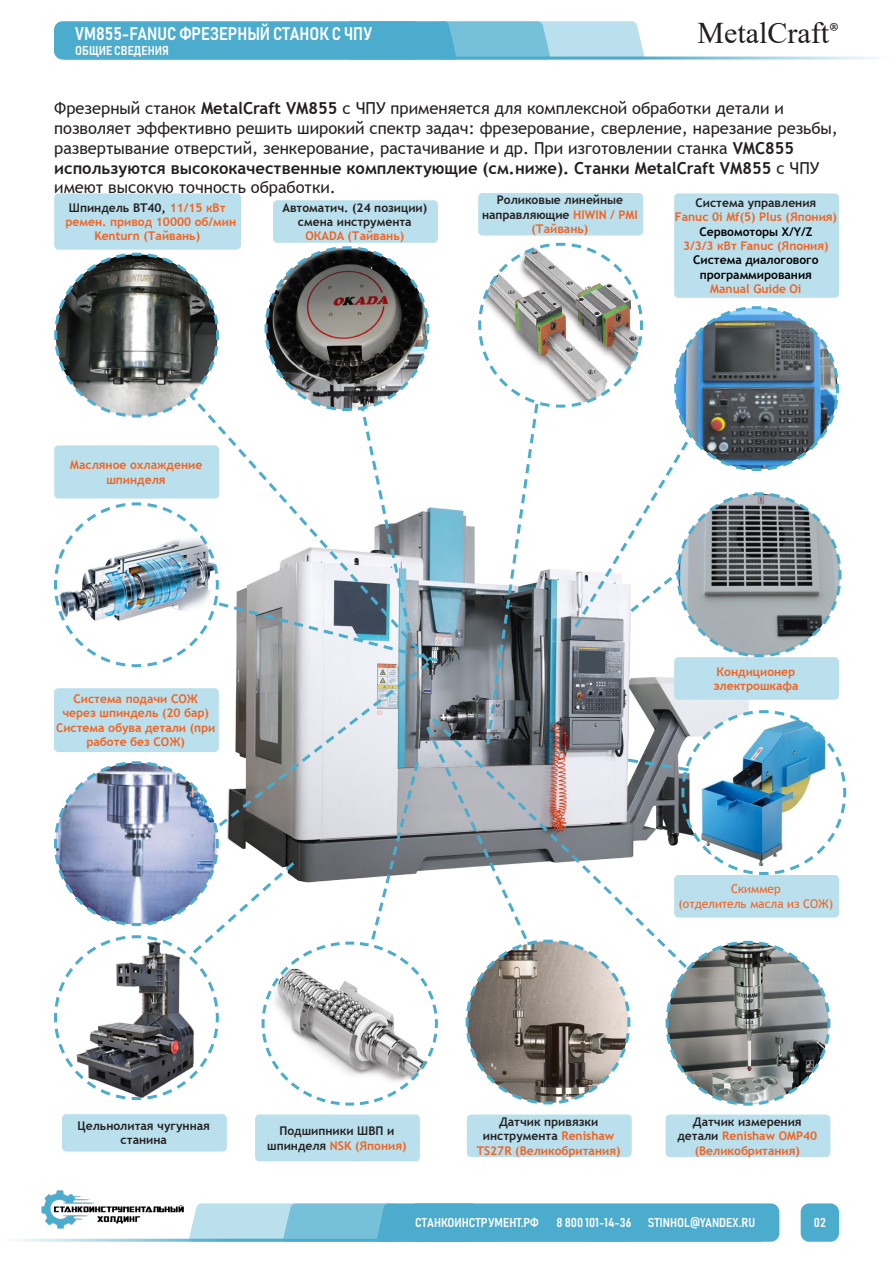
<style>
.page{position:relative;width:893px;height:1263px;background:#fff}
.page>*{position:absolute;margin:0;border:0;box-sizing:border-box;transform-origin:0 0}
.t1{font:30px "Times New Roman";color:#231f20}
.t2{font:18px "Bahnschrift";color:#fff}
.t3{font:16.5px/19.8px "Trebuchet MS";color:#231f20}
.t4{font:12.75px "Bahnschrift";color:#fff}
.t5{font:700 12px/14.4px "Trebuchet MS";color:#f26221;text-align:center}
.t6{font:700 12px/14.4px "Trebuchet MS";color:#231f20;text-align:center}
.t7{font:12px/14.4px "Trebuchet MS";color:#f26221;text-align:center}
.s1{font-family:"Adobe Hebrew"}
.s2{font-weight:700}
.s3{color:#f26221}
.s4{color:#231f20}
.s5{color:#000}
</style>
<div class="page">
<svg style="left:54px;top:21px;width:591px;height:39px;background:#65b8d4"></svg>
<hr style="left:63px;top:57px;width:830px;height:3px;background:#4baccd">
<div style="left:801px;top:1203px;width:38px;height:39px;background:#4baccd;border-radius:9px"></div>
<svg style="left:189px;top:1203px;width:590px;height:39px;background:#67b9d4"></svg>
<hr style="left:0;top:1239px;width:763px;height:3px;background:#4baccd">
<img style="left:41px;top:1190px;width:142px;height:38px">
<div style="left:478px;top:193px;width:165px;height:43px;background:#b9e0ec;border-radius:4px"></div>
<div style="left:674px;top:193px;width:165px;height:105px;background:#b9e0ec;border-radius:4px"></div>
<div style="left:54px;top:193px;width:187px;height:57px;background:#b9e0ec;border-radius:4px"></div>
<div style="left:273px;top:200px;width:165px;height:43px;background:#b9e0ec;border-radius:4px"></div>
<div style="left:255px;top:1114px;width:165px;height:47px;background:#b9e0ec;border-radius:4px"></div>
<div style="left:62px;top:1114px;width:165px;height:37px;background:#b9e0ec;border-radius:4px"></div>
<div style="left:467px;top:1114px;width:165px;height:43px;background:#b9e0ec;border-radius:4px"></div>
<img style="left:54px;top:241px;width:793px;height:865px">
<div style="left:666px;top:1114px;width:164px;height:43px;background:#b9e0ec;border-radius:4px"></div>
<svg style="left:429px;top:715px;width:261px;height:256px"></svg>
<p class="t2" style="left:75px;top:22px;width:298px">VM855-FANUC ФРЕЗЕРНЫЙ СТАНОК С ЧПУ</p>
<p class="t4" style="left:75px;top:43px;width:95px">ОБЩИЕ СВЕДЕНИЯ</p>
<h1 class="t1" style="left:698px;top:12px;width:143px">MetalCraft<span class="s1">®</span></h1>
<p class="t3" style="left:54px;top:98px;width:785px">Фрезерный станок <span class="s2">MetalСraft VM855</span> с ЧПУ применяется для комплексной обработки детали и позволяет эффективно решить широкий спектр задач: фрезерование, сверление, нарезание резьбы, развертывание отверстий, зенкерование, растачивание и др. При изготовлении станка <span class="s2">VMС855 используются высококачественные комплектующие (см.ниже). Станки MetalСraft VM855</span> с ЧПУ имеют высокую точность обработки.</p>
<p class="t6" style="left:482px;top:193px;width:157px">Роликовые линейные направляющие <span class="s3">HIWIN / PMI (Тайвань)</span></p>
<p class="t5" style="left:675px;top:195px;width:164px"><span class="s4">Система управления<br></span>Fanuc 0i Mf(5) Plus (Япония)<br><span class="s5">Сервомоторы X/Y/Z</span></p>
<p class="t5" style="left:683px;top:239px;width:147px">3/3/3 кВт Fanuc (Япония)<br><span class="s5">Система диалогового программирования<br></span>Manual Guide Oi</p>
<p class="t6" style="left:282px;top:200px;width:146px">Автоматич. (24 позиции) смена инструмента<br><span class="s3">ОКАDA (Тайвань)</span></p>
<p class="t6" style="left:69px;top:200px;width:158px">Шпиндель BT40, <span class="s3">11/15 кВт</span></p>
<p class="t5" style="left:66px;top:214px;width:172px">ремен. привод 10000 об/мин</p>
<p class="t5" style="left:94px;top:229px;width:107px">Kenturn (Тайвань)</p>
<p class="t5" style="left:70px;top:458px;width:134px">Масляное охлаждение шпинделя</p>
<p class="t5" style="left:56px;top:691px;width:161px">Система подачи СОЖ через шпиндель (20 бар)<br>Система обува детали (при работе без СОЖ)</p>
<p class="t5" style="left:713px;top:664px;width:87px;text-align:left">Кондиционер электрошкафа</p>
<p class="t7" style="left:678px;top:882px;width:156px">Скиммер<br>(отделитель масла из СОЖ)</p>
<p class="t6" style="left:78px;top:1118px;width:134px">Цельнолитая чугунная станина</p>
<p class="t5" style="left:477px;top:1114px;width:145px"><span class="s4">Датчик привязки инструмента</span> Renishaw<br>TS27R (Великобритания)</p>
<p class="t5" style="left:677px;top:1114px;width:141px"><span class="s4">Датчик измерения детали</span> Renishaw OMP40 (Великобритания)</p>
<p class="t6" style="left:267px;top:1124px;width:141px">Подшипники ШВП и шпинделя <span class="s3">NSK (Япония)</span></p>
<p class="t4" style="left:415px;top:1215px;width:125px">СТАНКОИНСТРУМЕНТ.РФ</p>
<p class="t4" style="left:556px;top:1215px;width:76px">8 800 101-14-36</p>
<p class="t4" style="left:648px;top:1215px;width:109px">STINHOL@YANDEX.RU</p>
<p class="t4" style="left:814px;top:1215px;width:13px">02</p>
</div>
